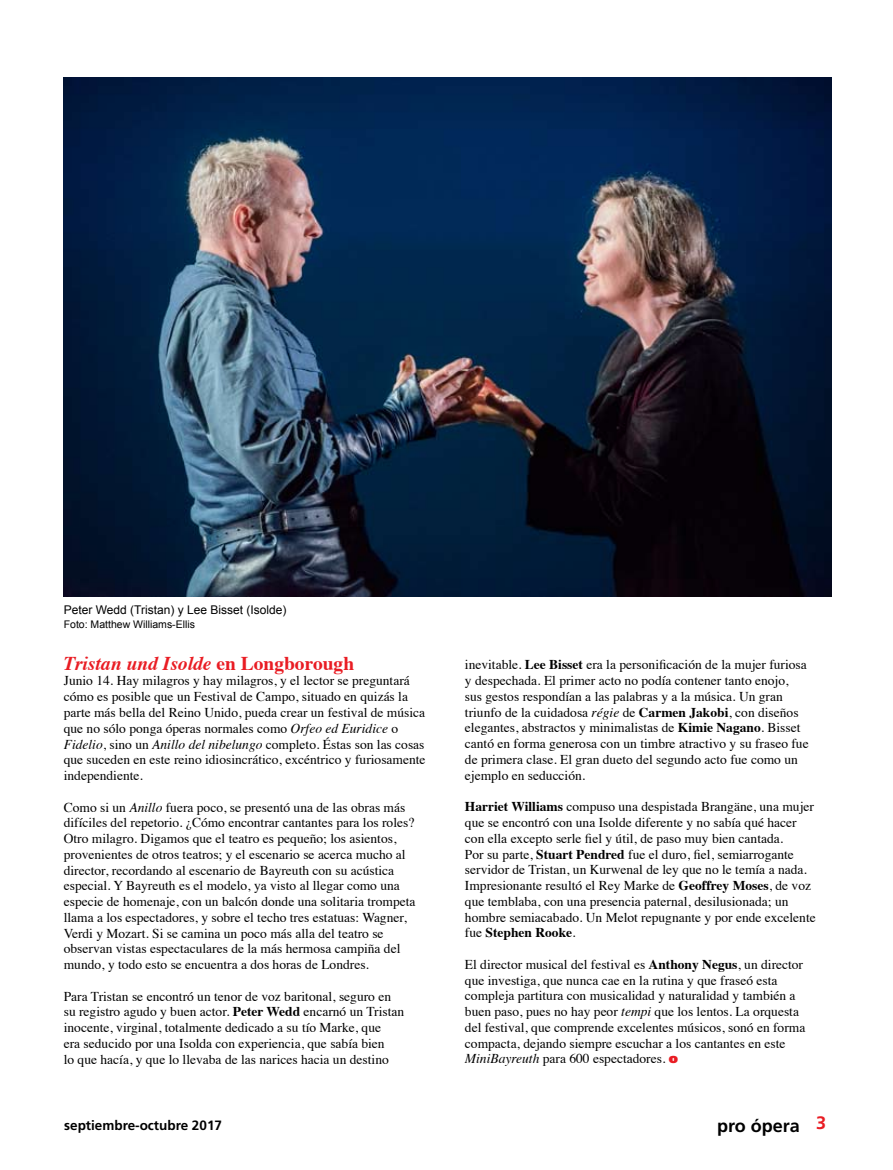
<style>
.page{position:relative;width:893px;height:1170px;background:#fff}
.page>*{position:absolute;margin:0;border:0;box-sizing:border-box;transform-origin:0 0}
.t1{font:italic 700 19.5px "Times";color:#e91c23}
.t2{font:700 18px "Frutiger";color:#000}
.t3{font:13.5px/15.8px "Times";color:#000}
.t4{font:700 13.5px "Frutiger";color:#000}
.t5{font:12px "Arial";color:#000}
.t6{font:10.5px "Arial";color:#000}
.s1{font-style:normal}
.s2{font-style:italic}
.s3{font-weight:700}
.s4{font-family:"Frutiger";font-weight:900;color:#e91c23}
</style>
<div class="page">
<img style="left:64px;top:77px;width:768px;height:519px">
<p class="t5" style="left:64px;top:601px;width:224px">Peter Wedd (Tristan) y Lee Bisset (Isolde)</p>
<p class="t6" style="left:64px;top:617px;width:133px">Foto: Matthew Williams-Ellis</p>
<h1 class="t1" style="left:64px;top:644px;width:292px">Tristan und Isolde <span class="s1">en Longborough</span></h1>
<p class="t3" style="left:64px;top:671px;width:363px">Junio 14. Hay milagros y hay milagros, y el lector se preguntará cómo es posible que un Festival de Campo, situado en quizás la parte más bella del Reino Unido, pueda crear un festival de música que no sólo ponga óperas normales como <span class="s2">Orfeo ed Euridice</span> o <span class="s2">Fidelio</span>, sino un <span class="s2">Anillo del nibelungo</span> completo. Éstas son las cosas que suceden en este reino idiosincrático, excéntrico y furiosamente independiente.</p>
<p class="t3" style="left:64px;top:797px;width:353px">Como si un <span class="s2">Anillo</span> fuera poco, se presentó una de las obras más difíciles del repetorio. ¿Cómo encontrar cantantes para los roles?<br>Otro milagro. Digamos que el teatro es pequeño; los asientos, provenientes de otros teatros; y el escenario se acerca mucho al director, recordando al escenario de Bayreuth con su acústica especial. Y Bayreuth es el modelo, ya visto al llegar como una especie de homenaje, con un balcón donde una solitaria trompeta llama a los espectadores, y sobre el techo tres estatuas: Wagner, Verdi y Mozart. Si se camina un poco más alla del teatro se observan vistas espectaculares de la más hermosa campiña del mundo, y todo esto se encuentra a dos horas de Londres.</p>
<p class="t3" style="left:64px;top:986px;width:342px">Para Tristan se encontró un tenor de voz baritonal, seguro en su registro agudo y buen actor. <span class="s3">Peter Wedd</span> encarnó un Tristan inocente, virginal, totalmente dedicado a su tío Marke, que<br>era seducido por una Isolda con experiencia, que sabía bien<br>lo que hacía, y que lo llevaba de las narices hacia un destino</p>
<p class="t3" style="left:465px;top:655px;width:345px">inevitable. <span class="s3">Lee Bisset</span> era la personificación de la mujer furiosa y despechada. El primer acto no podía contener tanto enojo, sus gestos respondían a las palabras y a la música. Un gran triunfo de la cuidadosa <span class="s2">régie</span> de <span class="s3">Carmen Jakobi</span>, con diseños elegantes, abstractos y minimalistas de <span class="s3">Kimie Nagano</span>. Bisset cantó en forma generosa con un timbre atractivo y su fraseo fue de primera clase. El gran dueto del segundo acto fue como un ejemplo en seducción.</p>
<p class="t3" style="left:465px;top:797px;width:352px"><span class="s3">Harriet Williams</span> compuso una despistada Brangäne, una mujer que se encontró con una Isolde diferente y no sabía qué hacer con ella excepto serle fiel y útil, de paso muy bien cantada.<br>Por su parte, <span class="s3">Stuart Pendred</span> fue el duro, fiel, semiarrogante servidor de Tristan, un Kurwenal de ley que no le temía a nada.<br>Impresionante resultó el Rey Marke de <span class="s3">Geoffrey Moses</span>, de voz que temblaba, con una presencia paternal, desilusionada; un hombre semiacabado. Un Melot repugnante y por ende excelente fue <span class="s3">Stephen Rooke</span>.</p>
<p class="t3" style="left:465px;top:955px;width:342px">El director musical del festival es <span class="s3">Anthony Negus</span>, un director que investiga, que nunca cae en la rutina y que fraseó esta compleja partitura con musicalidad y naturalidad y también a buen paso, pues no hay peor <span class="s2">tempi</span> que los lentos. La orquesta del festival, que comprende excelentes músicos, sonó en forma compacta, dejando siempre escuchar a los cantantes en este <span class="s2">MiniBayreuth</span> para 600 espectadores. <span class="s4">o</span></p>
<p class="t4" style="left:64px;top:1117px;width:159px">septiembre-octubre 201 7</p>
<h2 class="t2" style="left:717px;top:1114px;width:84px">pro ópera</h2>
</div>
